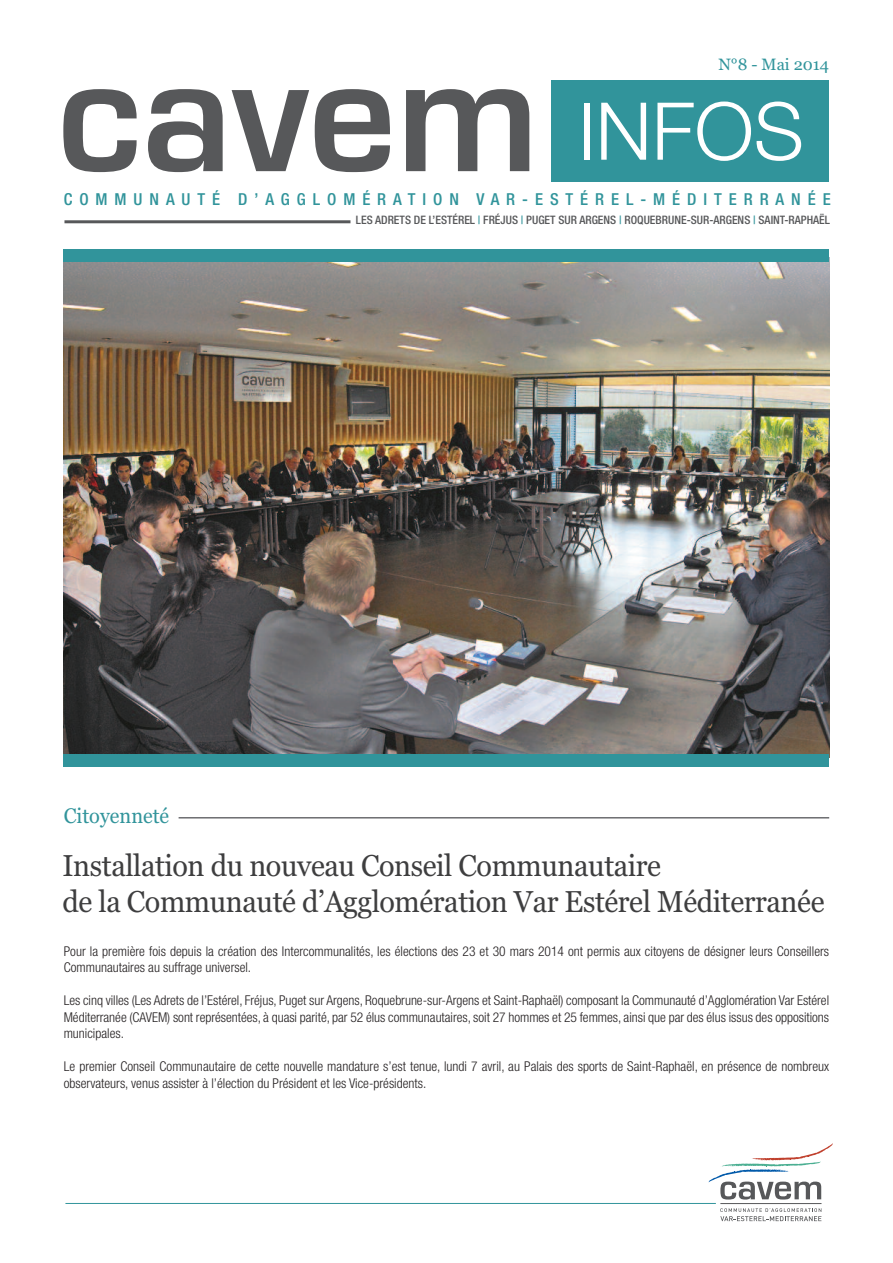
<style>
.page{position:relative;width:893px;height:1263px;background:#fff}
.page>*{position:absolute;margin:0;border:0;box-sizing:border-box;transform-origin:0 0}
.t1{font:600 154.5px "Eurostile LT Std";color:#57585a}
.t2{font:30.15px/36.2px "Georgia";letter-spacing:-.015em;color:#3e3e3f;scale:.96 1}
.t3{font:21px "Georgia";color:#31949b;scale:.95 1}
.t4{font:500 condensed 16.5px "Helvetica Neue LT Std";letter-spacing:.415em;color:#31949b}
.t5{font:16.35px "Georgia";color:#31949b}
.t6{font:300 condensed 13.5px/16.5px "Helvetica Neue LT Std";color:#231f20}
.t7{font:500 condensed 11.7px "Helvetica Neue LT Std";color:#57585a}
.s1{font-family:"Helvetica Neue LT Std";font-weight:300;font-size:79.8px;color:#fff}
.s2{color:#31949b}
</style>
<div class="page">
<img style="left:64px;top:262px;width:765px;height:492px">
<div style="left:552px;top:80px;width:277px;height:102px;background:#31949b"></div>
<div style="left:64px;top:249px;width:765px;height:13px;background:#31949b"></div>
<div style="left:64px;top:754px;width:765px;height:13px;background:#31949b"></div>
<svg style="left:720px;top:1208px;width:101px;height:13px"></svg>
<hr style="left:720px;top:1203px;width:101px;height:1px;background:#57585a">
<svg style="left:709px;top:1143px;width:124px;height:56px"></svg>
<hr style="left:65px;top:1203px;width:651px;height:1px;background:#31949b">
<hr style="left:64px;top:220px;width:286px;height:3px;background:#57585a">
<hr style="left:179px;top:817px;width:650px;height:1px;background:#6c6d70">
<p class="t5" style="left:718px;top:55px;width:112px">N°8 - Mai 2014</p>
<h1 class="t1" style="left:56px;top:55px;width:749px">cavem <span class="s1">INFOS</span></h1>
<p class="t4" style="left:64px;top:193px;width:768px">COMMUNAUTÉ D’AGGLOMÉRATION VAR-ESTÉREL-MÉDITERRANÉE</p>
<p class="t7" style="left:356px;top:216px;width:476px">LES ADRETS DE L’ESTÉREL <span class="s2">|</span> FRÉJUS <span class="s2">|</span> PUGET SUR ARGENS <span class="s2">|</span> ROQUEBRUNE-SUR-ARGENS <span class="s2">|</span> SAINT-RAPHAËL</p>
<h3 class="t3" style="left:64px;top:803px;width:113px">Citoyenneté</h3>
<h2 class="t2" style="left:63px;top:847px;width:795px">Installation du nouveau Conseil Communautaire<br>de la Communauté d’Agglomération Var Estérel Méditerranée</h2>
<p class="t6" style="left:64px;top:944px;width:767px">Pour la première fois depuis la création des Intercommunalités, les élections des 23 et 30 mars 2014 ont permis aux citoyens de désigner leurs Conseillers<br>Communautaires au suffrage universel.</p>
<p class="t6" style="left:64px;top:993px;width:767px;text-align:justify">Les cinq villes (Les Adrets de l’Estérel, Fréjus, Puget sur Argens, Roquebrune-sur-Argens et Saint-Raphaël) composant la Communauté d’Agglomération Var Estérel Méditerranée (CAVEM) sont représentées, à quasi parité, par 52 élus communautaires, soit 27 hommes et 25 femmes, ainsi que par des élus issus des oppositions municipales.</p>
<p class="t6" style="left:64px;top:1059px;width:767px">Le premier Conseil Communautaire de cette nouvelle mandature s’est tenue, lundi 7 avril, au Palais des sports de Saint-Raphaël, en présence de nombreux observateurs, venus assister à l’élection du Président et les Vice-présidents.</p>
</div>
